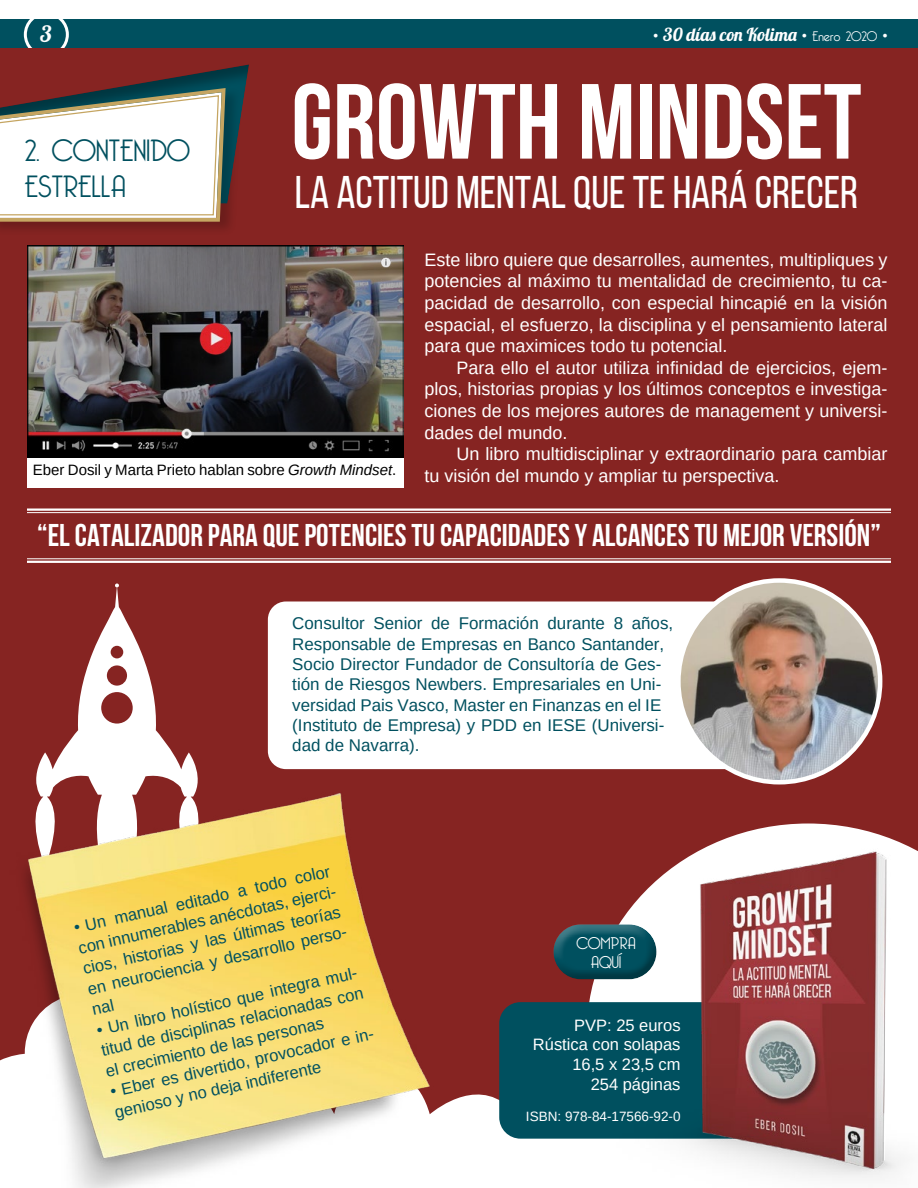
<style>
.page{position:relative;width:918px;height:1188px;background:#fff}
.page>*{position:absolute;margin:0;border:0;box-sizing:border-box;transform-origin:0 0}
.t1{font:106.5px "Bebas Neue";color:#fff}
.t2{font:45.6px "Bebas Neue";color:#fff}
.t3{font:31.5px "Bebas Neue";color:#fff}
.t4{font:300 30px/36px "Bellerose";color:#00505f}
.t5{font:22.5px "Lobster 1.4";color:#fff}
.t6{font:18px/21.6px "Arimo";color:#fff;text-align:justify}
.t7{font:18px "Lobster 1.4";color:#fff}
.t8{font:16.95px/20.4px "Arimo";color:#00505f}
.t9{font:16.5px/21.3px "Arimo";color:#00505f}
.t10{font:16.5px/19.8px "Arimo";color:#fff;text-align:right}
.t11{font:300 16.5px/19.8px "Bellerose";color:#fff;text-align:center}
.t12{font:15px "Arimo";color:#000}
.t13{font:13.5px "Arimo";color:#fff}
.s1{font-family:"Arial";font-size:15px}
.s2{font-family:"Bellerose";font-weight:300;font-size:13.5px}
.s3{font-style:italic}
</style>
<div class="page">
<div style="left:0;top:20px;width:918px;height:30px;background:#00505f"></div>
<div style="left:24px;top:12px;width:45px;height:45px;border:3px solid #fff;border-radius:50%"></div>
<div style="left:0;top:48px;width:918px;height:1140px;background:#862422"></div>
<svg style="left:0;top:587px;width:710px;height:601px"></svg>
<svg style="left:115px;top:584px;width:4px;height:3px"></svg>
<svg style="left:587px;top:824px;width:302px;height:364px"></svg>
<div style="left:0;top:86px;width:242px;height:150px;background:#7c211f"></div>
<svg style="left:0;top:65px;width:249px;height:159px"></svg>
<div style="left:499px;top:1002px;width:293px;height:137px;background:#00505f;border-radius:21px"></div>
<img style="left:603px;top:838px;width:315px;height:350px">
<div style="left:542px;top:913px;width:119px;height:59px;background:#fff;opacity:.3"></div>
<div style="left:549px;top:932px;width:119px;height:49px;background:#000;opacity:.3"></div>
<div style="left:27px;top:457px;width:377px;height:30px;background:#fff"></div>
<img style="left:9px;top:788px;width:430px;height:400px">
<img style="left:678px;top:580px;width:202px;height:202px;border-radius:101px">
<div style="left:676px;top:578px;width:206px;height:206px;border:4px solid #fff;border-radius:50%"></div>
<img style="left:27px;top:245px;width:377px;height:212px">
<hr style="left:27px;top:508px;width:864px;height:3px;background:#fff">
<hr style="left:27px;top:512px;width:864px;height:1px;background:#fff">
<hr style="left:27px;top:558px;width:864px;height:1px;background:#fff">
<hr style="left:27px;top:561px;width:864px;height:2px;background:#fff">
<p class="t5" style="left:40px;top:19px;width:13px">3</p>
<p class="t7" style="left:653px;top:23px;width:236px"><span class="s1">•</span> 30 días con Kolima <span class="s1">•</span> <span class="s2">Enero 2020</span> <span class="s1">•</span></p>
<h3 class="t4" style="left:24px;top:134px;width:167px">2. CONTENIDO<br>ESTRELLA</h3>
<h1 class="t1" style="left:291px;top:63px;width:572px">GROWTH MINDSET</h1>
<h2 class="t2" style="left:295px;top:168px;width:565px">LA ACTITUD MENTAL QUE TE HARÁ CRECER</h2>
<p class="t12" style="left:33px;top:461px;width:365px">Eber Dosil y Marta Prieto hablan sobre <span class="s3">Growth Mindset</span>.</p>
<p class="t6" style="left:424px;top:249px;width:465px">Este libro quiere que desarrolles, aumentes, multipliques y potencies al máximo tu mentalidad de crecimiento, tu ca&shy;pacidad de desarrollo, con especial hincapié en la visión espacial, el esfuerzo, la disciplina y el pensamiento lateral para que maximices todo tu potencial.</p>
<p class="t6" style="left:424px;top:357px;width:465px;text-indent:32px">Para ello el autor utiliza infinidad de ejercicios, ejem&shy;plos, historias propias y los últimos conceptos e investiga&shy;ciones de los mejores autores de management y universi&shy;dades del mundo.</p>
<p class="t6" style="left:424px;top:443px;width:465px;text-indent:32px">Un libro multidisciplinar y extraordinario para cambiar tu visión del mundo y ampliar tu perspectiva.</p>
<h3 class="t3" style="left:37px;top:518px;width:845px">“EL CATALIZADOR PARA QUE POTENCIES TU CAPACIDADES Y ALCANCES TU MEJOR VERSIÓN”</h3>
<p class="t8" style="left:292px;top:613px;width:382px">Consultor Senior de Formación durante 8 años, Responsable de Empresas en Banco Santander, Socio Director Fundador de Consultoría de Ges&shy;tión de Riesgos Newbers. Empresariales en Uni&shy;versidad Pais Vasco, Master en Finanzas en el IE (Instituto de Empresa) y PDD en IESE (Universi&shy;dad de Navarra).</p>
<p class="t9" style="left:72px;top:916px;width:270px;rotate:-12deg">• Un manual editado a todo color con innumerables anécdotas, ejerci&shy;cios, historias y las últimas teorías en neurociencia y desarrollo perso&shy;nal</p>
<p class="t9" style="left:95px;top:1019px;width:271px;text-align:justify;rotate:-12deg">• Un libro holístico que integra mul&shy;titud de disciplinas relacionadas con el crecimiento de las personas</p>
<p class="t9" style="left:108px;top:1080px;width:274px;rotate:-12deg">• Eber es divertido, provocador e in&shy;genioso y no deja indiferente</p>
<p class="t11" style="left:576px;top:933px;width:61px">COMPRA<br>AQUÍ</p>
<p class="t10" style="left:533px;top:1015px;width:149px">PVP: 25 euros<br>Rústica con solapas<br>16,5 x 23,5 cm<br>254 páginas</p>
<p class="t13" style="left:526px;top:1107px;width:156px">ISBN: 978-84-17566-92-0</p>
</div>
